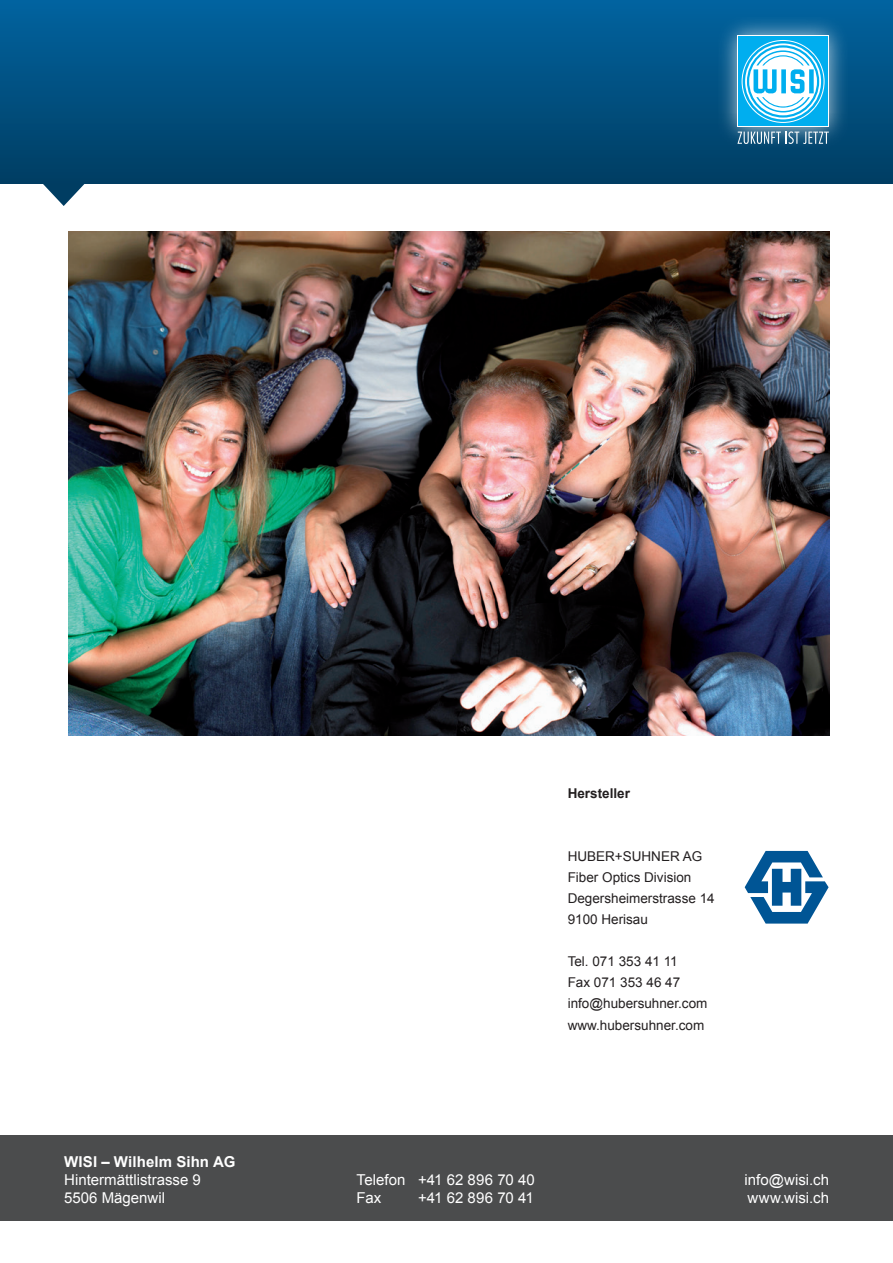
<style>
.page{position:relative;width:893px;height:1263px;background:#fff}
.page>*{position:absolute;margin:0;border:0;box-sizing:border-box;transform-origin:0 0}
.t1{font:15px/18px "Arial";color:#fff}
.t2{font:700 15px "Arial";letter-spacing:.005em;color:#fff}
.t3{font:13.5px/21px "Arial";color:#231f20}
.t4{font:700 13.5px "Arial";color:#231f20}
</style>
<div class="page">
<div style="left:0;top:0;width:893px;height:183px;background:linear-gradient(to bottom,#0163a0,#003e63)"></div>
<svg style="left:42px;top:183px;width:43px;height:23px"></svg>
<img style="left:719px;top:17px;width:128px;height:138px">
<svg style="left:737px;top:36px;width:92px;height:91px"></svg>
<div style="left:738px;top:37px;width:90px;height:89px;background:#00aeef"></div>
<svg style="left:742px;top:40px;width:82px;height:83px"></svg>
<svg style="left:737px;top:131px;width:92px;height:13px"></svg>
<img style="left:68px;top:231px;width:761px;height:504px">
<svg style="left:745px;top:851px;width:84px;height:72px"></svg>
<div style="left:0;top:1135px;width:893px;height:85px;background:#4b4c4d"></div>
<p class="t4" style="left:568px;top:784px;width:64px">Hersteller</p>
<p class="t3" style="left:568px;top:846px;width:149px">HUBER+SUHNER AG<br>Fiber Optics Division<br>Degersheimerstrasse 14<br>9100 Herisau</p>
<p class="t3" style="left:568px;top:951px;width:141px">Tel. 071 353 41 11<br>Fax 071 353 46 47 info@hubersuhner.com www.hubersuhner.com</p>
<p class="t2" style="left:64px;top:1151px;width:173px">WISI – Wilhelm Sihn AG</p>
<p class="t1" style="left:64px;top:1170px;width:138px">Hintermättlistrasse 9<br>5506 Mägenwil</p>
<p class="t1" style="left:357px;top:1170px;width:180px">Telefon +41 62 896 70 40<br>Fax</p>
<p class="t1" style="left:418px;top:1188px;width:117px">+41 62 896 70 41</p>
<p class="t1" style="left:744px;top:1170px;width:86px">info@wisi.ch www.wisi.ch</p>
</div>
